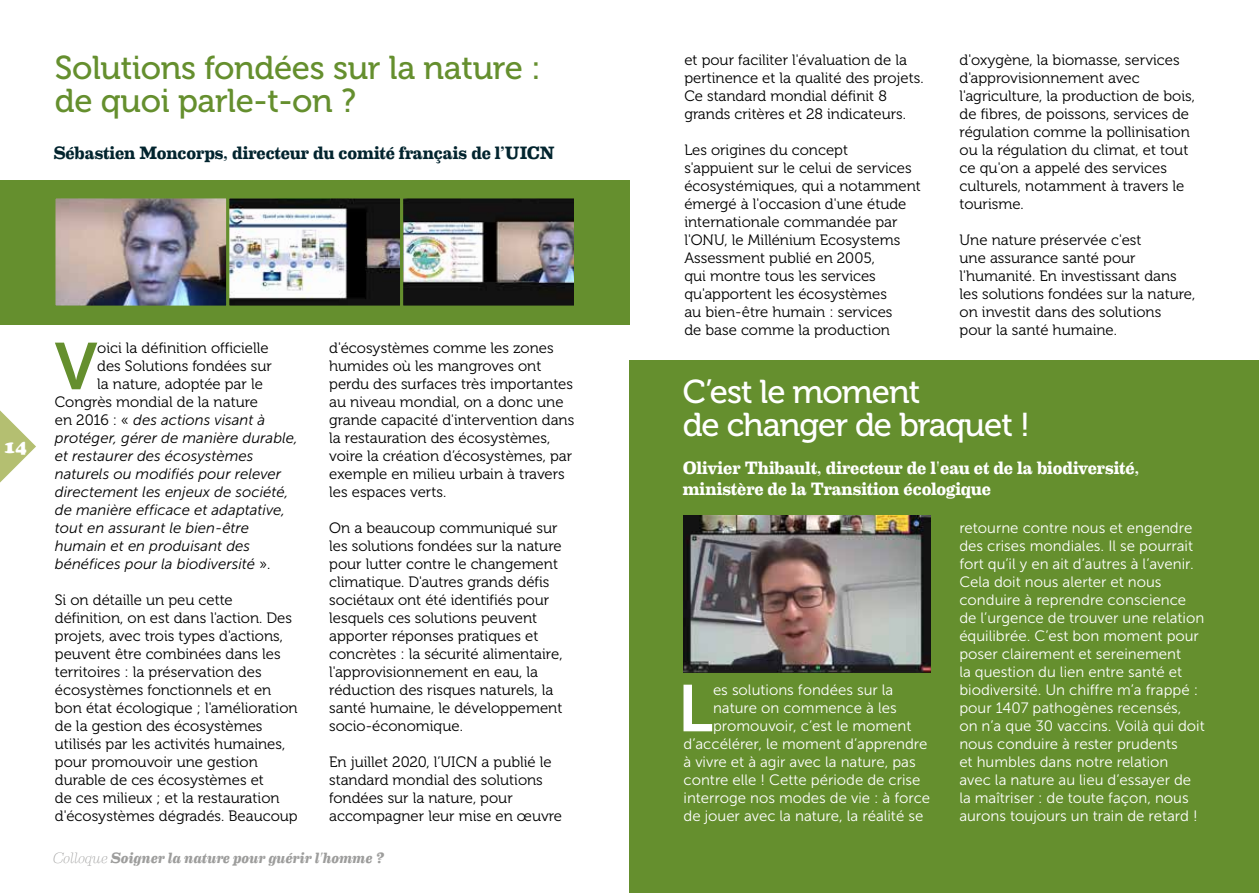
<style>
.page{position:relative;width:1259px;height:893px;background:#fff}
.page>*{position:absolute;margin:0;border:0;box-sizing:border-box;transform-origin:0 0}
.t1{font:65.7px "Museo Sans 700";color:#658f2e}
.t2{font:65.7px "Museo Sans 700";color:#fff}
.t3{font:33px/33px "Museo 500";letter-spacing:-.01em;color:#658f2e}
.t4{font:33px/33px "Museo 500";letter-spacing:-.03em;color:#fff}
.t5{font:700 18px/21px "Eames Century Modern";letter-spacing:-.005em;color:#fff}
.t6{font:700 18px "Eames Century Modern";letter-spacing:-.01em;color:#02242e}
.t7{font:18px "Cooper Black Std";color:#fff}
.t8{font:15px/18px "Museo 300";color:#000}
.t9{font:15px/18px "Museo Sans 300";color:#fff}
.t10{font:italic 15px/18px "Museo Sans 300";color:#000}
.t11{font:italic 700 15px "Eames Century Modern";letter-spacing:-.005em;color:#9d9d9c}
.s1{font-family:"Museo 300";font-style:normal}
.s2{font-weight:100}
</style>
<div class="page">
<svg style="left:0;top:410px;width:36px;height:73px"></svg>
<div style="left:0;top:180px;width:629px;height:144px;background:#658f2e"></div>
<div style="left:629px;top:360px;width:630px;height:533px;background:#658f2e"></div>
<img style="left:56px;top:199px;width:517px;height:106px">
<div style="left:52px;top:195px;width:177px;height:114px;border:3px solid #658f2e"></div>
<div style="left:226px;top:195px;width:177px;height:114px;border:3px solid #658f2e"></div>
<div style="left:400px;top:195px;width:177px;height:114px;border:3px solid #658f2e"></div>
<img style="left:683px;top:516px;width:247px;height:156px">
<h2 class="t3" style="left:55px;top:51px;width:487px">Solutions fondées sur la nature : de quoi parle-t-on ?</h2>
<p class="t6" style="left:53px;top:139px;width:503px">Sébastien Moncorps, directeur du comité français de l’UICN</p>
<p class="t7" style="left:4px;top:436px;width:24px">14</p>
<h1 class="t1" style="left:55px;top:330px;width:44px">V</h1>
<p class="t8" style="left:97px;top:339px;width:173px">oici la définition officielle</p>
<p class="t8" style="left:97px;top:357px;width:176px">des Solutions fondées sur</p>
<p class="t8" style="left:97px;top:375px;width:167px">la nature, adoptée par le</p>
<p class="t8" style="left:55px;top:393px;width:205px">Congrès mondial de la nature</p>
<p class="t10" style="left:55px;top:411px;width:244px"><span class="s1">en 2016 : «</span> des actions visant à protéger, gérer de manière durable, et restaurer des écosystèmes naturels ou modifiés pour relever directement les enjeux de société, de manière efficace et adaptative, tout en assurant le bien-être humain et en produisant des bénéfices pour la biodiversité <span class="s1">».</span></p>
<p class="t8" style="left:55px;top:591px;width:244px">Si on détaille un peu cette définition, on est dans l'action. Des projets, avec trois types d'actions, peuvent être combinées dans les territoires : la préservation des écosystèmes fonctionnels et en bon état écologique ; l'amélioration de la gestion des écosystèmes utilisés par les activités humaines, pour promouvoir une gestion durable de ces écosystèmes et<br>de ces milieux ; et la restauration d'écosystèmes dégradés. Beaucoup</p>
<p class="t8" style="left:329px;top:339px;width:247px">d'écosystèmes comme les zones humides où les mangroves ont perdu des surfaces très importantes au niveau mondial, on a donc une grande capacité d'intervention dans la restauration des écosystèmes, voire la création d’écosystèmes, par exemple en milieu urbain à travers les espaces verts.</p>
<p class="t8" style="left:329px;top:519px;width:235px">On a beaucoup communiqué sur les solutions fondées sur la nature pour lutter contre le changement climatique. D'autres grands défis sociétaux ont été identifiés pour lesquels ces solutions peuvent apporter réponses pratiques et concrètes : la sécurité alimentaire, l'approvisionnement en eau, la réduction des risques naturels, la santé humaine, le développement socio-économique.</p>
<p class="t8" style="left:329px;top:753px;width:234px">En juillet 2020, l’UICN a publié le standard mondial des solutions fondées sur la nature, pour accompagner leur mise en œuvre</p>
<p class="t11" style="left:53px;top:846px;width:333px"><span class="s2">Colloque</span> Soigner la nature pour guérir l'homme ?</p>
<p class="t8" style="left:684px;top:51px;width:241px">et pour faciliter l'évaluation de la pertinence et la qualité des projets.<br>Ce standard mondial définit 8 grands critères et 28 indicateurs.</p>
<p class="t8" style="left:684px;top:141px;width:238px">Les origines du concept s'appuient sur le celui de services écosystémiques, qui a notamment émergé à l'occasion d'une étude internationale commandée par l'ONU, le Millénium Ecosystems<br>Assessment publié en 2005,<br>qui montre tous les services qu'apportent les écosystèmes<br>au bien-être humain : services<br>de base comme la production</p>
<p class="t8" style="left:959px;top:51px;width:237px">d'oxygène, la biomasse, services d'approvisionnement avec l'agriculture, la production de bois, de fibres, de poissons, services de régulation comme la pollinisation ou la régulation du climat, et tout ce qu'on a appelé des services culturels, notamment à travers le tourisme.</p>
<p class="t8" style="left:959px;top:231px;width:237px">Une nature préservée c'est<br>une assurance santé pour l'humanité. En investissant dans les solutions fondées sur la nature, on investit dans des solutions pour la santé humaine.</p>
<h2 class="t4" style="left:682px;top:375px;width:349px">C’est le moment<br>de changer de braquet !</h2>
<p class="t5" style="left:682px;top:456px;width:458px">Olivier Thibault, directeur de l'eau et de la biodiversité, ministère de la Transition écologique</p>
<h1 class="t2" style="left:677px;top:672px;width:37px">L</h1>
<p class="t9" style="left:713px;top:681px;width:182px">es solutions fondées sur la</p>
<p class="t9" style="left:713px;top:699px;width:185px">nature on commence à les</p>
<p class="t9" style="left:713px;top:717px;width:200px">promouvoir, c’est le moment</p>
<p class="t9" style="left:683px;top:735px;width:245px">d’accélérer, le moment d’apprendre</p>
<p class="t9" style="left:683px;top:753px;width:234px">à vivre et à agir avec la nature, pas</p>
<p class="t9" style="left:683px;top:771px;width:238px">contre elle ! Cette période de crise</p>
<p class="t9" style="left:683px;top:789px;width:248px">interroge nos modes de vie : à force</p>
<p class="t9" style="left:683px;top:807px;width:241px">de jouer avec la nature, la réalité se</p>
<p class="t9" style="left:959px;top:518px;width:247px">retourne contre nous et engendre des crises mondiales. Il se pourrait fort qu’il y en ait d’autres à l’avenir.<br>Cela doit nous alerter et nous conduire à reprendre conscience de l’urgence de trouver une relation équilibrée. C’est bon moment pour poser clairement et sereinement<br>la question du lien entre santé et biodiversité. Un chiffre m’a frappé : pour 1407 pathogènes recensés,<br>on n’a que 30 vaccins. Voilà qui doit nous conduire à rester prudents<br>et humbles dans notre relation<br>avec la nature au lieu d’essayer de la maîtriser : de toute façon, nous aurons toujours un train de retard !</p>
</div>
